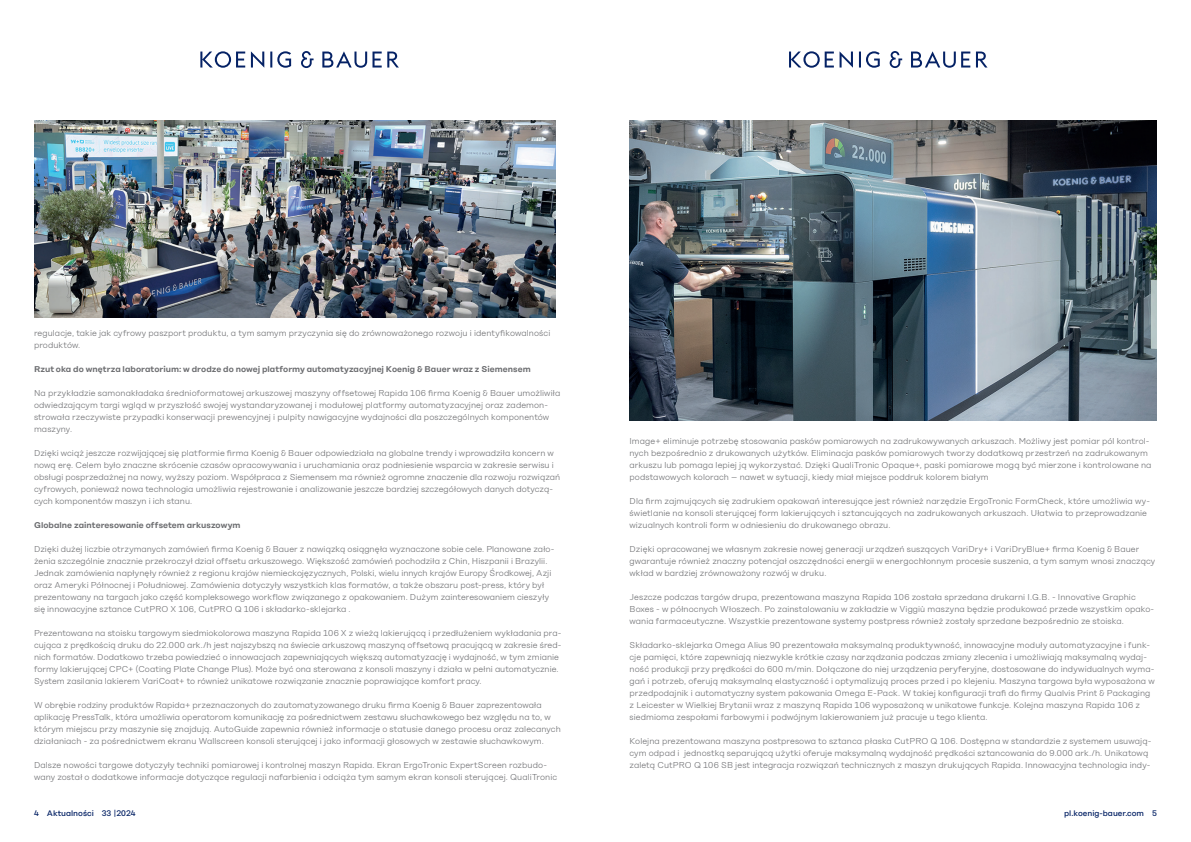
<style>
.page{position:relative;width:1191px;height:842px;background:#fff}
.page>*{position:absolute;margin:0;border:0;box-sizing:border-box;transform-origin:0 0}
.t1{font:300 8.5px/12px "Koenig&Bauer Type Headline";letter-spacing:.005em;color:#6c6d70}
.t2{font:600 8.5px "Koenig&Bauer Type Headline";letter-spacing:.005em;color:#6c6d70}
.t3{font:500 8px "Koenig&Bauer Type Headline";color:#052265}
</style>
<div class="page">
<svg style="left:789px;top:51px;width:198px;height:17px"></svg>
<svg style="left:200px;top:51px;width:199px;height:17px"></svg>
<img style="left:34px;top:120px;width:522px;height:197px">
<img style="left:629px;top:120px;width:528px;height:300px">
<p class="t1" style="left:34px;top:327px;width:518px">regulacje, takie jak cyfrowy paszport produktu, a tym samym przyczynia się do zrównoważonego rozwoju i identyfikowalności produktów.</p>
<p class="t2" style="left:34px;top:364px;width:498px">Rzut oka do wnętrza laboratorium: w drodze do nowej platformy automatyzacyjnej Koenig &amp; Bauer wraz z Siemensem</p>
<p class="t1" style="left:34px;top:387px;width:528px">Na przykładzie samonakładaka średnioformatowej arkuszowej maszyny offsetowej Rapida 106 firma Koenig &amp; Bauer umożliwiła odwiedzającym targi wgląd w przyszłość swojej wystandaryzowanej i modułowej platformy automatyzacyjnej oraz zademon&shy;strowała rzeczywiste przypadki konserwacji prewencyjnej i pulpity nawigacyjne wydajności dla poszczególnych komponentów maszyny.</p>
<p class="t1" style="left:34px;top:447px;width:528px">Dzięki wciąż jeszcze rozwijającej się platformie firma Koenig &amp; Bauer odpowiedziała na globalne trendy i wprowadziła koncern w nową erę. Celem było znaczne skrócenie czasów opracowywania i uruchamiania oraz podniesienie wsparcia w zakresie serwisu i obsługi posprzedażnej na nowy, wyższy poziom. Współpraca z Siemensem ma również ogromne znaczenie dla rozwoju rozwiązań cyfrowych, ponieważ nowa technologia umożliwia rejestrowanie i analizowanie jeszcze bardziej szczegółowych danych dotyczą&shy;cych komponentów maszyn i ich stanu.</p>
<p class="t2" style="left:34px;top:520px;width:208px">Globalne zainteresowanie offsetem arkuszowym</p>
<p class="t1" style="left:34px;top:543px;width:522px">Dzięki dużej liczbie otrzymanych zamówień firma Koenig &amp; Bauer z nawiązką osiągnęła wyznaczone sobie cele. Planowane zało&shy;żenia szczególnie znacznie przekroczył dział offsetu arkuszowego. Większość zamówień pochodziła z Chin, Hiszpanii i Brazylii.<br>Jednak zamówienia napłynęły również z regionu krajów niemieckojęzycznych, Polski, wielu innych krajów Europy Środkowej, Azji oraz Ameryki Północnej i Południowej. Zamówienia dotyczyły wszystkich klas formatów, a także obszaru post-press, który był prezentowany na targach jako część kompleksowego workflow związanego z opakowaniem. Dużym zainteresowaniem cieszyły się innowacyjne sztance CutPRO X 106, CutPRO Q 106 i składarko-sklejarka .</p>
<p class="t1" style="left:34px;top:627px;width:529px">Prezentowana na stoisku targowym siedmiokolorowa maszyna Rapida 106 X z wieżą lakierującą i przedłużeniem wykładania pra&shy;cująca z prędkością druku do 22.000 ark./h jest najszybszą na świecie arkuszową maszyną offsetową pracującą w zakresie śred&shy;nich formatów. Dodatkowo trzeba powiedzieć o innowacjach zapewniających większą automatyzację i wydajność, w tym zmianie formy lakierującej CPC+ (Coating Plate Change Plus). Może być ona sterowana z konsoli maszyny i działa w pełni automatycznie.<br>System zasilania lakierem VariCoat+ to również unikatowe rozwiązanie znacznie poprawiające komfort pracy.</p>
<p class="t1" style="left:34px;top:699px;width:528px">W obrębie rodziny produktów Rapida+ przeznaczonych do zautomatyzowanego druku firma Koenig &amp; Bauer zaprezentowała aplikację PressTalk, która umożliwia operatorom komunikację za pośrednictwem zestawu słuchawkowego bez względu na to, w którym miejscu przy maszynie się znajdują. AutoGuide zapewnia również informacje o statusie danego procesu oraz zalecanych działaniach - za pośrednictwem ekranu Wallscreen konsoli sterującej i jako informacji głosowych w zestawie słuchawkowym.</p>
<p class="t1" style="left:34px;top:759px;width:524px">Dalsze nowości targowe dotyczyły techniki pomiarowej i kontrolnej maszyn Rapida. Ekran ErgoTronic ExpertScreen rozbudo&shy;wany został o dodatkowe informacje dotyczące regulacji nafarbienia i odciąża tym samym ekran konsoli sterującej. QualiTronic</p>
<p class="t1" style="left:629px;top:435px;width:523px">Image+ eliminuje potrzebę stosowania pasków pomiarowych na zadrukowywanych arkuszach. Możliwy jest pomiar pól kontrol&shy;nych bezpośrednio z drukowanych użytków. Eliminacja pasków pomiarowych tworzy dodatkową przestrzeń na zadrukowanym arkuszu lub pomaga lepiej ją wykorzystać. Dzięki QualiTronic Opaque+, paski pomiarowe mogą być mierzone i kontrolowane na podstawowych kolorach – nawet w sytuacji, kiedy miał miejsce poddruk kolorem białym</p>
<p class="t1" style="left:629px;top:495px;width:522px">Dla firm zajmujących się zadrukiem opakowań interesujące jest również narzędzie ErgoTronic FormCheck, które umożliwia wy&shy;świetlanie na konsoli sterującej form lakierujących i sztancujących na zadrukowanych arkuszach. Ułatwia to przeprowadzanie wizualnych kontroli form w odniesieniu do drukowanego obrazu.</p>
<p class="t1" style="left:629px;top:543px;width:527px">Dzięki opracowanej we własnym zakresie nowej generacji urządzeń suszących VariDry+ i VariDryBlue+ firma Koenig &amp; Bauer gwarantuje również znaczny potencjał oszczędności energii w energochłonnym procesie suszenia, a tym samym wnosi znaczący wkład w bardziej zrównoważony rozwój w druku.</p>
<p class="t1" style="left:629px;top:591px;width:526px">Jeszcze podczas targów drupa, prezentowana maszyna Rapida 106 została sprzedana drukarni I.G.B. - Innovative Graphic<br>Boxes - w północnych Włoszech. Po zainstalowaniu w zakładzie w Viggiù maszyna będzie produkować przede wszystkim opako&shy;wania farmaceutyczne. Wszystkie prezentowane systemy postpress również zostały sprzedane bezpośrednio ze stoiska.</p>
<p class="t1" style="left:629px;top:639px;width:527px">Składarko-sklejarka Omega Alius 90 prezentowała maksymalną produktywność, innowacyjne moduły automatyzacyjne i funk&shy;cje pamięci, które zapewniają niezwykle krótkie czasy narządzania podczas zmiany zlecenia i umożliwiają maksymalną wydaj&shy;ność produkcji przy prędkości do 600 m/min. Dołączone do niej urządzenia peryferyjne, dostosowane do indywidualnych wyma&shy;gań i potrzeb, oferują maksymalną elastyczność i optymalizują proces przed i po klejeniu. Maszyna targowa była wyposażona w przedpodajnik i automatyczny system pakowania Omega E-Pack. W takiej konfiguracji trafi do firmy Qualvis Print &amp; Packaging z Leicester w Wielkiej Brytanii wraz z maszyną Rapida 106 wyposażoną w unikatowe funkcje. Kolejna maszyna Rapida 106 z siedmioma zespołami farbowymi i podwójnym lakierowaniem już pracuje u tego klienta.</p>
<p class="t1" style="left:629px;top:735px;width:523px">Kolejna prezentowana maszyna postpresowa to sztanca płaska CutPRO Q 106. Dostępna w standardzie z systemem usuwają&shy;cym odpad i jednostką separującą użytki oferuje maksymalną wydajność prędkości sztancowania do 9.000 ark./h. Unikatową zaletą CutPRO Q 106 SB jest integracja rozwiązań technicznych z maszyn drukujących Rapida. Innowacyjna technologia indy-</p>
<p class="t3" style="left:34px;top:809px;width:103px">4 Aktualności 33 |2024</p>
<p class="t3" style="left:1064px;top:809px;width:94px">pl.koenig-bauer.com 5</p>
</div>
